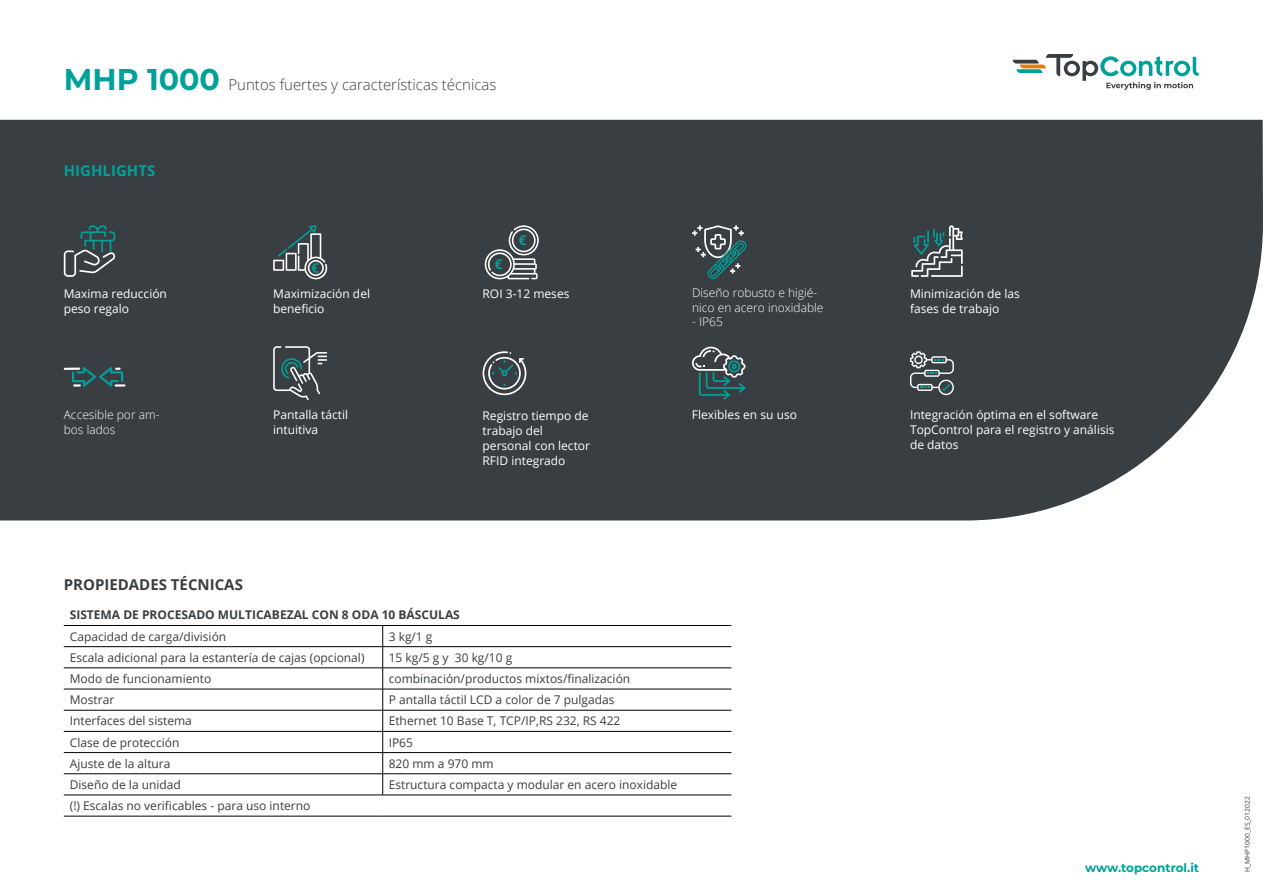
<style>
.page{position:relative;width:1263px;height:893px;background:#fff}
.page>*{position:absolute;margin:0;border:0;box-sizing:border-box;transform-origin:0 0}
.t1{font:300 15px "Open Sans";color:#393e42}
.t2{font:700 15px "Open Sans";color:#393e42}
.t3{font:700 15px "Open Sans";color:#00a19a}
.t4{font:700 13.5px "Open Sans";color:#00a19a}
.t5{font:12px "Open Sans";color:#393e42}
.t6{font:12px/15px "Open Sans";color:#fff}
.t7{font:300 12px/14.4px "Open Sans";color:#fff}
.t8{font:700 12px "Open Sans";color:#393e42}
.t9{font:700 12px "Montserrat";color:#00a19a}
.t10{font:6.75px "Open Sans";color:#383d42}
.s1{font-family:"Montserrat";font-weight:700;font-size:30px;color:#00a19a}
</style>
<div class="page">
<div style="left:0;top:120px;width:1263px;height:400px;background:#393e42"></div>
<svg style="left:1013px;top:54px;width:186px;height:36px"></svg>
<hr style="left:64px;top:625px;width:319px;height:1px;background:#000">
<hr style="left:383px;top:625px;width:348px;height:1px;background:#000">
<hr style="left:64px;top:646px;width:319px;height:1px;background:#000">
<hr style="left:383px;top:646px;width:348px;height:1px;background:#000">
<hr style="left:64px;top:668px;width:319px;height:1px;background:#000">
<hr style="left:383px;top:668px;width:348px;height:1px;background:#000">
<hr style="left:64px;top:689px;width:319px;height:1px;background:#000">
<hr style="left:383px;top:689px;width:348px;height:1px;background:#000">
<hr style="left:64px;top:710px;width:319px;height:1px;background:#000">
<hr style="left:383px;top:710px;width:348px;height:1px;background:#000">
<hr style="left:64px;top:731px;width:319px;height:1px;background:#000">
<hr style="left:383px;top:731px;width:348px;height:1px;background:#000">
<hr style="left:64px;top:752px;width:319px;height:1px;background:#000">
<hr style="left:383px;top:752px;width:348px;height:1px;background:#000">
<hr style="left:64px;top:773px;width:319px;height:1px;background:#000">
<hr style="left:383px;top:773px;width:348px;height:1px;background:#000">
<svg style="left:382px;top:626px;width:1px;height:169px"></svg>
<hr style="left:64px;top:795px;width:319px;height:1px;background:#000">
<hr style="left:383px;top:795px;width:348px;height:1px;background:#000">
<hr style="left:64px;top:816px;width:319px;height:1px;background:#000">
<hr style="left:383px;top:816px;width:348px;height:1px;background:#000">
<svg style="left:273px;top:346px;width:54px;height:54px;background:#555f62"></svg>
<svg style="left:273px;top:225px;width:54px;height:54px;background:#576265"></svg>
<svg style="left:64px;top:225px;width:51px;height:52px;background:#485a5d"></svg>
<svg style="left:64px;top:367px;width:61px;height:20px"></svg>
<svg style="left:911px;top:225px;width:52px;height:52px;background:#5c6b6d"></svg>
<svg style="left:910px;top:351px;width:44px;height:44px;background:#636c6f"></svg>
<svg style="left:692px;top:347px;width:54px;height:53px;background:#475f61"></svg>
<svg style="left:692px;top:225px;width:54px;height:54px;background:#4b5f62"></svg>
<svg style="left:485px;top:225px;width:54px;height:54px;background:#676b6e"></svg>
<svg style="left:483px;top:351px;width:43px;height:44px;background:#5d6669"></svg>
<p class="t1" style="left:64px;top:74px;width:434px"><span class="s1">MHP 1000</span> Puntos fuertes y características técnicas</p>
<p class="t3" style="left:64px;top:160px;width:93px">HIGHLIGHTS</p>
<p class="t6" style="left:64px;top:286px;width:105px">Maxima reducción peso regalo</p>
<p class="t7" style="left:64px;top:408px;width:97px">Accesible por am&shy;bos lados</p>
<p class="t6" style="left:273px;top:286px;width:98px">Maximización del beneficio</p>
<p class="t6" style="left:273px;top:407px;width:76px">Pantalla táctil intuitiva</p>
<p class="t4" style="left:495px;top:254px;width:9px">€</p>
<p class="t4" style="left:519px;top:230px;width:9px">€</p>
<p class="t6" style="left:483px;top:286px;width:88px">ROI 3-12 meses</p>
<p class="t6" style="left:483px;top:408px;width:109px">Registro tiempo de trabajo del personal con lector<br>RFID integrado</p>
<p class="t7" style="left:692px;top:285px;width:133px">Diseño robusto e higié&shy;nico en acero inoxidable</p>
<p class="t7" style="left:692px;top:314px;width:32px">- IP65</p>
<p class="t6" style="left:692px;top:407px;width:107px">Flexibles en su uso</p>
<p class="t2" style="left:64px;top:574px;width:181px">PROPIEDADES TÉCNICAS</p>
<p class="t8" style="left:70px;top:607px;width:392px">SISTEMA DE PROCESADO MULTICABEZAL CON 8 ODA 10 BÁSCULAS</p>
<p class="t5" style="left:70px;top:628px;width:158px">Capacidad de carga/división</p>
<p class="t5" style="left:389px;top:628px;width:45px">3 kg/1 g</p>
<p class="t5" style="left:70px;top:649px;width:296px">Escala adicional para la estantería de cajas (opcional)</p>
<p class="t5" style="left:389px;top:649px;width:125px">15 kg/5 g y 30 kg/10 g</p>
<p class="t5" style="left:70px;top:670px;width:143px">Modo de funcionamiento</p>
<p class="t5" style="left:389px;top:670px;width:243px">combinación/productos mixtos/finalización</p>
<p class="t5" style="left:70px;top:692px;width:46px">Mostrar</p>
<p class="t5" style="left:389px;top:692px;width:227px">P antalla táctil LCD a color de 7 pulgadas</p>
<p class="t5" style="left:70px;top:713px;width:124px">Interfaces del sistema</p>
<p class="t5" style="left:389px;top:713px;width:233px">Ethernet 10 Base T, TCP/IP,RS 232, RS 422</p>
<p class="t5" style="left:70px;top:734px;width:111px">Clase de protección</p>
<p class="t5" style="left:389px;top:734px;width:26px">IP65</p>
<p class="t5" style="left:70px;top:755px;width:102px">Ajuste de la altura</p>
<p class="t5" style="left:389px;top:755px;width:106px">820 mm a 970 mm</p>
<p class="t5" style="left:70px;top:776px;width:113px">Diseño de la unidad</p>
<p class="t5" style="left:389px;top:776px;width:290px">Estructura compacta y modular en acero inoxidable</p>
<p class="t5" style="left:70px;top:797px;width:242px">(!) Escalas no verificables - para uso interno</p>
<p class="t6" style="left:910px;top:286px;width:111px">Minimización de las fases de trabajo</p>
<p class="t6" style="left:910px;top:407px;width:206px">Integración óptima en el software<br>TopControl para el registro y análisis de datos</p>
<p class="t9" style="left:1085px;top:859px;width:116px">www.topcontrol.it</p>
<p class="t10" style="left:1242px;top:872px;width:77px;rotate:-90deg">H_MHP1000_ES_012022</p>
</div>
